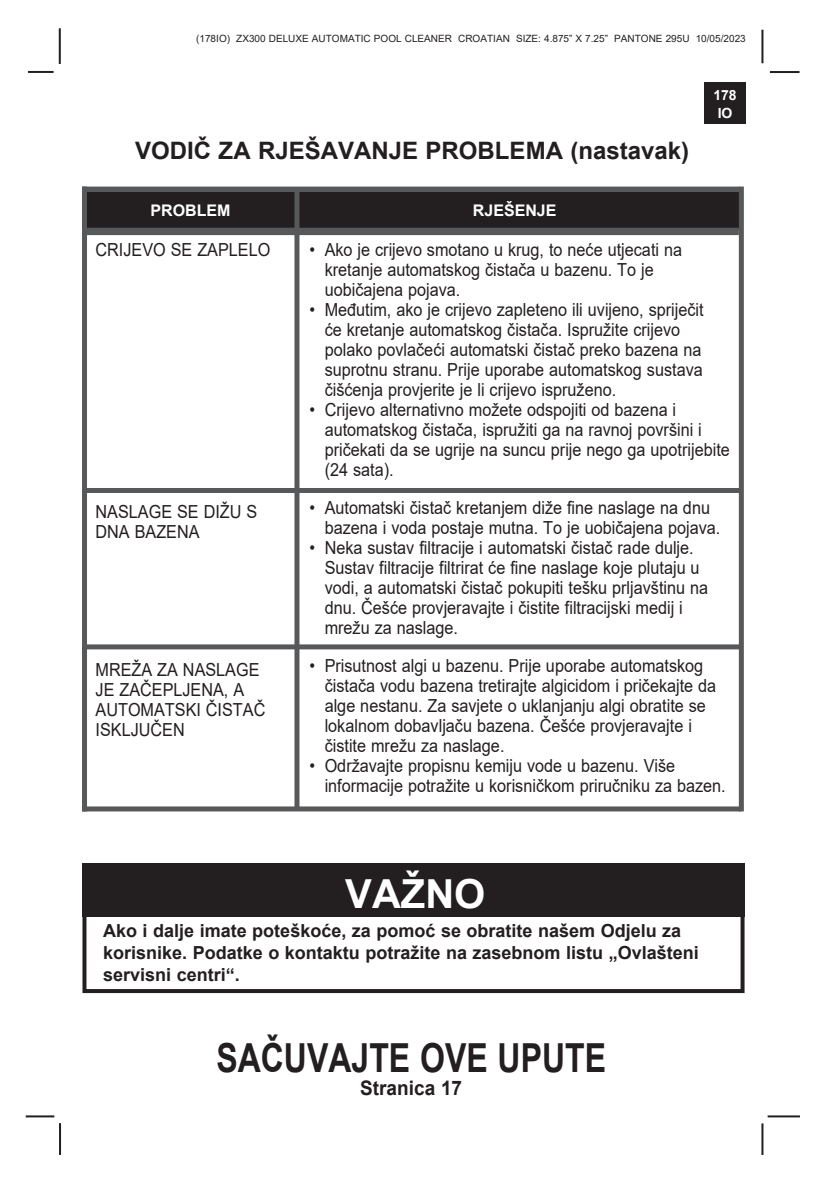
<style>
.page{position:relative;width:836px;height:1191px;background:#fff}
.page>*{position:absolute;margin:0;border:0;box-sizing:border-box;transform-origin:0 0}
.t1{font:700 40px "Arial";color:#231f20;scale:.8 1}
.t2{font:700 40px "Arial";color:#fff}
.t3{font:700 24px "Arial";color:#231f20}
.t4{font:700 20px "Arial";color:#231f20;scale:.95 1}
.headline{font:18px/20px "Arial";color:#231f20;scale:.9 1}
.t5{font:700 18px/21.6px "Arial";color:#231f20}
.t6{font:700 16px "Arial";color:#fff}
.t7{font:700 14px/18px "Arial";color:#fff;text-align:center}
.t8{font:10px "Arial";color:#231f20}
</style>
<div class="page">
<hr style="left:767px;top:1115px;width:32px;height:2px;background:#231f20">
<hr style="left:769px;top:71px;width:30px;height:2px;background:#231f20">
<hr style="left:761px;top:30px;width:2px;height:33px;background:#231f20">
<hr style="left:761px;top:1123px;width:2px;height:32px;background:#231f20">
<hr style="left:28px;top:71px;width:26px;height:2px;background:#231f20">
<hr style="left:59px;top:28px;width:2px;height:36px;background:#231f20">
<hr style="left:59px;top:1123px;width:2px;height:32px;background:#231f20">
<hr style="left:26px;top:1115px;width:28px;height:2px;background:#231f20">
<div style="left:704px;top:83px;width:41px;height:41px;background:#231f20"></div>
<div style="left:82px;top:862px;width:662px;height:54px;background:#231f20"></div>
<div style="left:82px;top:910px;width:662px;height:83px;border:4px solid #231f20"></div>
<svg style="left:87px;top:187px;width:651px;height:6px;background:#4e4e50"></svg>
<div style="left:85px;top:193px;width:656px;height:37px;background:#231f20"></div>
<div style="left:294px;top:187px;width:5px;height:623px;background:#57585a"></div>
<div style="left:83px;top:228px;width:655px;height:7px;background:#57585a"></div>
<div style="left:82px;top:806px;width:658px;height:5px;background:#57585a"></div>
<div style="left:84px;top:488px;width:656px;height:5px;background:#57585a"></div>
<div style="left:85px;top:644px;width:656px;height:5px;background:#57585a"></div>
<div style="left:82px;top:187px;width:5px;height:624px;background:#57585a"></div>
<div style="left:738px;top:187px;width:5px;height:624px;background:#57585a"></div>
<p class="t8" style="left:196px;top:31px;width:551px">(178IO) ZX300 DELUXE AUTOMATIC POOL CLEANER CROATIAN SIZE: 4.875” X 7.25” PANTONE 295U 10/05/2023</p>
<p class="t3" style="left:135px;top:133px;width:555px">VODIČ ZA RJEŠAVANJE PROBLEMA (nastavak)</p>
<p class="t7" style="left:713px;top:86px;width:25px">178<br>IO</p>
<p class="t6" style="left:150px;top:199px;width:81px">PROBLEM</p>
<p class="t6" style="left:472px;top:199px;width:85px">RJEŠENJE</p>
<p class="headline" style="left:309px;top:239px;width:415px">• Ako je crijevo smotano u krug, to neće utjecati na</p>
<p class="headline" style="left:324px;top:259px;width:367px">kretanje automatskog čistača u bazenu. To je uobičajena pojava.</p>
<p class="headline" style="left:309px;top:299px;width:439px;text-align:center">• Međutim, ako je crijevo zapleteno ili uvijeno, spriječit će kretanje automatskog čistača. Ispružite crijevo</p>
<p class="headline" style="left:324px;top:339px;width:421px;text-align:justify">polako povlačeći automatski čistač preko bazena na suprotnu stranu. Prije uporabe automatskog sustava čišćenja provjerite je li crijevo ispruženo.</p>
<p class="headline" style="left:309px;top:399px;width:409px">• Crijevo alternativno možete odspojiti od bazena i</p>
<p class="headline" style="left:324px;top:419px;width:451px">automatskog čistača, ispružiti ga na ravnoj površini i pričekati da se ugrije na suncu prije nego ga upotrijebite (24 sata).</p>
<p class="headline" style="left:324px;top:497px;width:441px;text-indent:-15px">• Automatski čistač kretanjem diže fine naslage na dnu bazena i voda postaje mutna. To je uobičajena pojava.</p>
<p class="headline" style="left:324px;top:537px;width:427px;text-indent:-15px">• Neka sustav filtracije i automatski čistač rade dulje.<br>Sustav filtracije filtrirat će fine naslage koje plutaju u vodi, a automatski čistač pokupiti tešku prljavštinu na dnu. Češće provjeravajte i čistite filtracijski medij i</p>
<p class="headline" style="left:324px;top:617px;width:150px">mrežu za naslage.</p>
<p class="headline" style="left:324px;top:655px;width:436px;text-indent:-15px">• Prisutnost algi u bazenu. Prije uporabe automatskog čistača vodu bazena tretirajte algicidom i pričekajte da alge nestanu. Za savjete o uklanjanju algi obratite se lokalnom dobavljaču bazena. Češće provjeravajte i čistite mrežu za naslage.</p>
<p class="headline" style="left:309px;top:755px;width:408px">• Održavajte propisnu kemiju vode u bazenu. Više</p>
<p class="headline" style="left:324px;top:775px;width:447px">informacije potražite u korisničkom priručniku za bazen.</p>
<p class="headline" style="left:95px;top:239px;width:196px">CRIJEVO SE ZAPLELO</p>
<p class="headline" style="left:95px;top:501px;width:181px">NASLAGE SE DIŽU S<br>DNA BAZENA</p>
<p class="headline" style="left:95px;top:659px;width:190px">MREŽA ZA NASLAGE<br>JE ZAČEPLJENA, A<br>AUTOMATSKI ČISTAČ<br>ISKLJUČEN</p>
<p class="t2" style="left:345px;top:866px;width:141px">VAŽNO</p>
<p class="t5" style="left:103px;top:920px;width:597px">Ako i dalje imate poteškoće, za pomoć se obratite našem Odjelu za korisnike. Podatke o kontaktu potražite na zasebnom listu „Ovlašteni servisni centri“.</p>
<h1 class="t1" style="left:216px;top:1030px;width:488px">SAČUVAJTE OVE UPUTE</h1>
<p class="t4" style="left:360px;top:1074px;width:109px">Stranica 17</p>
</div>
